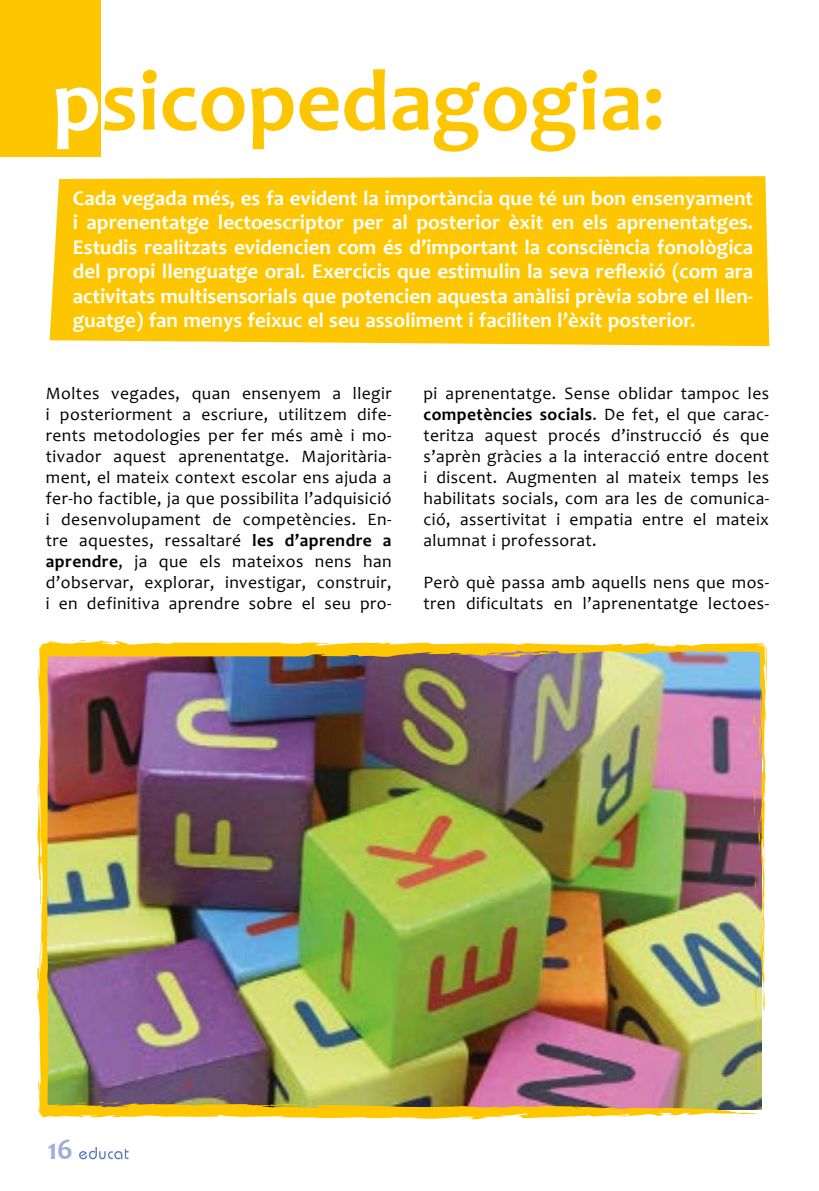
<style>
.page{position:relative;width:819px;height:1191px;background:#fff}
.page>*{position:absolute;margin:0;border:0;box-sizing:border-box;transform-origin:0 0}
.t1{font:700 87.5px "Candara";color:#fec600}
.t2{font:700 29.75px "Candara";color:#a1add9}
.t3{font:700 21px/24.5px "Candara";color:#fff;text-align:justify}
.t4{font:17.5px/21px "Candara";letter-spacing:.025em;color:#000;text-align:justify}
.s1{color:#fff}
.s2{font-weight:700}
</style>
<div class="page">
<svg style="left:79px;top:1147px;width:49px;height:12px"></svg>
<div style="left:0;top:0;width:101px;height:156px;background:#fec600"></div>
<img style="left:37px;top:640px;width:730px;height:480px">
<svg style="left:755px;top:976px;width:5px;height:102px"></svg>
<svg style="left:755px;top:876px;width:1px;height:15px"></svg>
<svg style="left:754px;top:780px;width:7px;height:73px"></svg>
<svg style="left:753px;top:690px;width:8px;height:73px"></svg>
<svg style="left:659px;top:651px;width:23px;height:2px"></svg>
<svg style="left:450px;top:652px;width:17px;height:4px"></svg>
<svg style="left:71px;top:640px;width:16px;height:1px"></svg>
<svg style="left:43px;top:648px;width:2px;height:23px"></svg>
<svg style="left:44px;top:695px;width:2px;height:61px"></svg>
<svg style="left:44px;top:767px;width:1px;height:13px"></svg>
<svg style="left:43px;top:811px;width:5px;height:21px"></svg>
<svg style="left:44px;top:870px;width:5px;height:91px"></svg>
<svg style="left:44px;top:1014px;width:2px;height:27px"></svg>
<svg style="left:44px;top:1059px;width:1px;height:16px"></svg>
<svg style="left:99px;top:1102px;width:23px;height:1px"></svg>
<svg style="left:272px;top:1103px;width:31px;height:2px"></svg>
<div style="left:50px;top:176px;width:719px;height:170px;background:#fec600"></div>
<h1 class="t1" style="left:52px;top:46px;width:614px"><span class="s1">p</span>sicopedagogia:</h1>
<p class="t3" style="left:73px;top:185px;width:682px">Cada vegada més, es fa evident la importància que té un bon ensenyament i aprenentatge lectoescriptor per al posterior èxit en els aprenentatges.<br>Estudis realitzats evidencien com és d’important la consciència fonològica del propi llenguatge oral. Exercicis que estimulin la seva reflexió (com ara activitats multisensorials que potencien aquesta anàlisi prèvia sobre el llen&shy;guatge) fan menys feixuc el seu assoliment i faciliten l’èxit posterior.</p>
<p class="t4" style="left:46px;top:383px;width:347px">Moltes vegades, quan ensenyem a llegir i posteriorment a escriure, utilitzem dife&shy;rents metodologies per fer més amè i mo&shy;tivador aquest aprenentatge. Majoritària&shy;ment, el mateix context escolar ens ajuda a fer-ho factible, ja que possibilita l’adquisició i desenvolupament de competències. En&shy;tre aquestes, ressaltaré <span class="s2">les d’aprendre a aprendre</span>, ja que els mateixos nens han d’observar, explorar, investigar, construir, i en definitiva aprendre sobre el seu pro-</p>
<p class="t4" style="left:423px;top:383px;width:347px">pi aprenentatge. Sense oblidar tampoc les <span class="s2">competències socials</span>. De fet, el que carac&shy;teritza aquest procés d’instrucció és que s’aprèn gràcies a la interacció entre docent i discent. Augmenten al mateix temps les habilitats socials, com ara les de comunica&shy;ció, assertivitat i empatia entre el mateix alumnat i professorat.</p>
<p class="t4" style="left:423px;top:572px;width:347px">Però què passa amb aquells nens que mos&shy;tren dificultats en l’aprenentatge lectoes-</p>
<h2 class="t2" style="left:47px;top:1130px;width:27px">16</h2>
</div>
